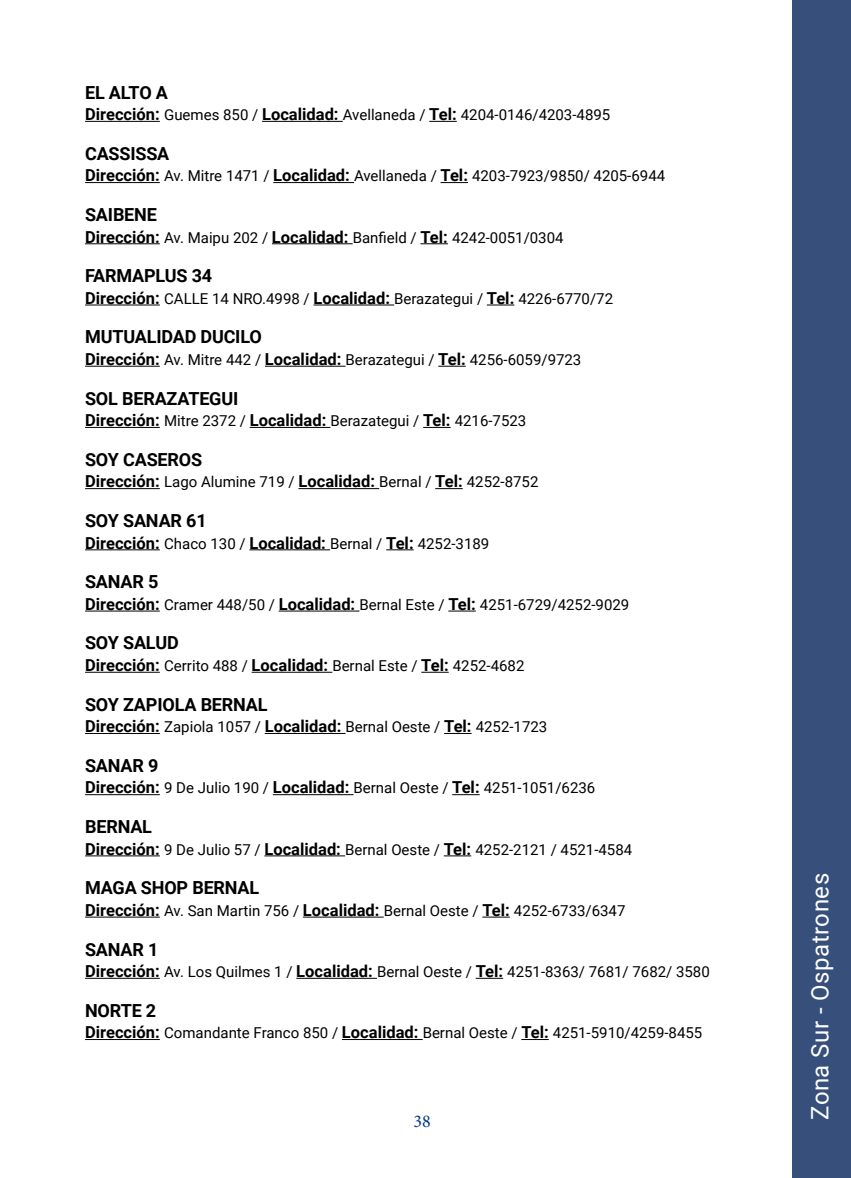
<style>
.page{position:relative;width:851px;height:1178px;background:#fff}
.page>*{position:absolute;margin:0;border:0;box-sizing:border-box;transform-origin:0 0}
.t1{font:24px "Roboto";letter-spacing:.02em;color:#fff}
.t2{font:700 18px "Roboto";letter-spacing:-.01em;color:#000}
.t3{font:18px "Minion Pro";color:#003882}
.t4{font:15px "Roboto";color:#000}
.s1{font-weight:700;font-size:16.5px}
</style>
<div class="page">
<hr style="left:85px;top:121px;width:75px;height:1px;background:#000">
<hr style="left:262px;top:121px;width:81px;height:1px;background:#000">
<svg style="left:429px;top:121px;width:27px;height:1px"></svg>
<hr style="left:85px;top:182px;width:75px;height:1px;background:#000">
<hr style="left:273px;top:182px;width:81px;height:1px;background:#000">
<svg style="left:440px;top:182px;width:28px;height:1px"></svg>
<hr style="left:85px;top:243px;width:75px;height:1px;background:#000">
<hr style="left:272px;top:243px;width:80px;height:1px;background:#000">
<svg style="left:420px;top:243px;width:28px;height:1px"></svg>
<hr style="left:85px;top:305px;width:75px;height:1px;background:#000">
<hr style="left:313px;top:305px;width:81px;height:1px;background:#000">
<svg style="left:487px;top:305px;width:27px;height:1px"></svg>
<hr style="left:85px;top:366px;width:75px;height:1px;background:#000">
<hr style="left:265px;top:366px;width:80px;height:1px;background:#000">
<svg style="left:438px;top:366px;width:27px;height:1px"></svg>
<hr style="left:85px;top:427px;width:75px;height:1px;background:#000">
<hr style="left:250px;top:427px;width:80px;height:1px;background:#000">
<svg style="left:423px;top:427px;width:27px;height:1px"></svg>
<hr style="left:85px;top:488px;width:75px;height:1px;background:#000">
<hr style="left:298px;top:488px;width:81px;height:1px;background:#000">
<svg style="left:435px;top:488px;width:27px;height:1px"></svg>
<hr style="left:85px;top:549px;width:75px;height:1px;background:#000">
<hr style="left:249px;top:549px;width:81px;height:1px;background:#000">
<svg style="left:386px;top:549px;width:27px;height:1px"></svg>
<hr style="left:85px;top:611px;width:75px;height:1px;background:#000">
<hr style="left:279px;top:611px;width:80px;height:1px;background:#000">
<svg style="left:448px;top:611px;width:28px;height:1px"></svg>
<hr style="left:85px;top:672px;width:75px;height:1px;background:#000">
<hr style="left:251px;top:672px;width:81px;height:1px;background:#000">
<svg style="left:421px;top:672px;width:27px;height:1px"></svg>
<hr style="left:85px;top:733px;width:75px;height:1px;background:#000">
<hr style="left:265px;top:733px;width:80px;height:1px;background:#000">
<svg style="left:444px;top:733px;width:27px;height:1px"></svg>
<hr style="left:85px;top:794px;width:75px;height:1px;background:#000">
<hr style="left:273px;top:794px;width:80px;height:1px;background:#000">
<svg style="left:452px;top:794px;width:27px;height:1px"></svg>
<hr style="left:85px;top:855px;width:75px;height:1px;background:#000">
<hr style="left:264px;top:855px;width:81px;height:1px;background:#000">
<svg style="left:443px;top:855px;width:28px;height:1px"></svg>
<hr style="left:85px;top:917px;width:75px;height:1px;background:#000">
<hr style="left:303px;top:917px;width:80px;height:1px;background:#000">
<svg style="left:482px;top:917px;width:27px;height:1px"></svg>
<hr style="left:85px;top:978px;width:75px;height:1px;background:#000">
<hr style="left:296px;top:978px;width:81px;height:1px;background:#000">
<svg style="left:475px;top:978px;width:28px;height:1px"></svg>
<hr style="left:85px;top:1039px;width:75px;height:1px;background:#000">
<hr style="left:342px;top:1039px;width:80px;height:1px;background:#000">
<svg style="left:521px;top:1039px;width:27px;height:1px"></svg>
<div style="left:792px;top:0;width:58px;height:1178px;background:#364f7b"></div>
<p class="t2" style="left:85px;top:80px;width:84px">EL ALTO A</p>
<p class="t4" style="left:85px;top:104px;width:526px"><span class="s1">Dirección:</span> Guemes 850 / <span class="s1">Localidad:</span> Avellaneda / <span class="s1">Tel:</span> 4204-0146/4203-4895</p>
<p class="t2" style="left:85px;top:141px;width:86px">CASSISSA</p>
<p class="t4" style="left:85px;top:165px;width:581px"><span class="s1">Dirección:</span> Av. Mitre 1471 / <span class="s1">Localidad:</span> Avellaneda / <span class="s1">Tel:</span> 4203-7923/9850/ 4205-6944</p>
<p class="t2" style="left:85px;top:202px;width:73px">SAIBENE</p>
<p class="t4" style="left:85px;top:227px;width:480px"><span class="s1">Dirección:</span> Av. Maipu 202 / <span class="s1">Localidad:</span> Banfield / <span class="s1">Tel:</span> 4242-0051/0304</p>
<p class="t2" style="left:85px;top:263px;width:129px">FARMAPLUS 34</p>
<p class="t4" style="left:85px;top:288px;width:529px"><span class="s1">Dirección:</span> CALLE 14 NRO.4998 / <span class="s1">Localidad:</span> Berazategui / <span class="s1">Tel:</span> 4226-6770/72</p>
<p class="t2" style="left:85px;top:324px;width:178px">MUTUALIDAD DUCILO</p>
<p class="t4" style="left:85px;top:349px;width:497px"><span class="s1">Dirección:</span> Av. Mitre 442 / <span class="s1">Localidad:</span> Berazategui / <span class="s1">Tel:</span> 4256-6059/9723</p>
<p class="t2" style="left:85px;top:386px;width:155px">SOL BERAZATEGUI</p>
<p class="t4" style="left:85px;top:410px;width:442px"><span class="s1">Dirección:</span> Mitre 2372 / <span class="s1">Localidad:</span> Berazategui / <span class="s1">Tel:</span> 4216-7523</p>
<p class="t2" style="left:85px;top:447px;width:118px">SOY CASEROS</p>
<p class="t4" style="left:85px;top:471px;width:455px"><span class="s1">Dirección:</span> Lago Alumine 719 / <span class="s1">Localidad:</span> Bernal / <span class="s1">Tel:</span> 4252-8752</p>
<p class="t2" style="left:85px;top:508px;width:123px">SOY SANAR 61</p>
<p class="t4" style="left:85px;top:533px;width:406px"><span class="s1">Dirección:</span> Chaco 130 / <span class="s1">Localidad:</span> Bernal / <span class="s1">Tel:</span> 4252-3189</p>
<p class="t2" style="left:85px;top:569px;width:75px">SANAR 5</p>
<p class="t4" style="left:85px;top:594px;width:545px"><span class="s1">Dirección:</span> Cramer 448/50 / <span class="s1">Localidad:</span> Bernal Este / <span class="s1">Tel:</span> 4251-6729/4252-9029</p>
<p class="t2" style="left:85px;top:630px;width:95px">SOY SALUD</p>
<p class="t4" style="left:85px;top:655px;width:441px"><span class="s1">Dirección:</span> Cerrito 488 / <span class="s1">Localidad:</span> Bernal Este / <span class="s1">Tel:</span> 4252-4682</p>
<p class="t2" style="left:85px;top:692px;width:184px">SOY ZAPIOLA BERNAL</p>
<p class="t4" style="left:85px;top:716px;width:463px"><span class="s1">Dirección:</span> Zapiola 1057 / <span class="s1">Localidad:</span> Bernal Oeste / <span class="s1">Tel:</span> 4252-1723</p>
<p class="t2" style="left:85px;top:753px;width:75px">SANAR 9</p>
<p class="t4" style="left:85px;top:777px;width:511px"><span class="s1">Dirección:</span> 9 De Julio 190 / <span class="s1">Localidad:</span> Bernal Oeste / <span class="s1">Tel:</span> 4251-1051/6236</p>
<p class="t2" style="left:85px;top:814px;width:68px">BERNAL</p>
<p class="t4" style="left:85px;top:839px;width:548px"><span class="s1">Dirección:</span> 9 De Julio 57 / <span class="s1">Localidad:</span> Bernal Oeste / <span class="s1">Tel:</span> 4252-2121 / 4521-4584</p>
<p class="t2" style="left:85px;top:875px;width:176px">MAGA SHOP BERNAL</p>
<p class="t4" style="left:85px;top:900px;width:542px"><span class="s1">Dirección:</span> Av. San Martin 756 / <span class="s1">Localidad:</span> Bernal Oeste / <span class="s1">Tel:</span> 4252-6733/6347</p>
<p class="t2" style="left:85px;top:936px;width:75px">SANAR 1</p>
<p class="t4" style="left:85px;top:961px;width:626px"><span class="s1">Dirección:</span> Av. Los Quilmes 1 / <span class="s1">Localidad:</span> Bernal Oeste / <span class="s1">Tel:</span> 4251-8363/ 7681/ 7682/ 3580</p>
<p class="t2" style="left:85px;top:998px;width:73px">NORTE 2</p>
<p class="t4" style="left:85px;top:1022px;width:618px"><span class="s1">Dirección:</span> Comandante Franco 850 / <span class="s1">Localidad:</span> Bernal Oeste / <span class="s1">Tel:</span> 4251-5910/4259-8455</p>
<p class="t3" style="left:413px;top:1109px;width:19px">38</p>
<h1 class="t1" style="left:803px;top:1120px;width:248px;rotate:-90deg">Zona Sur - Ospatrones</h1>
</div>
